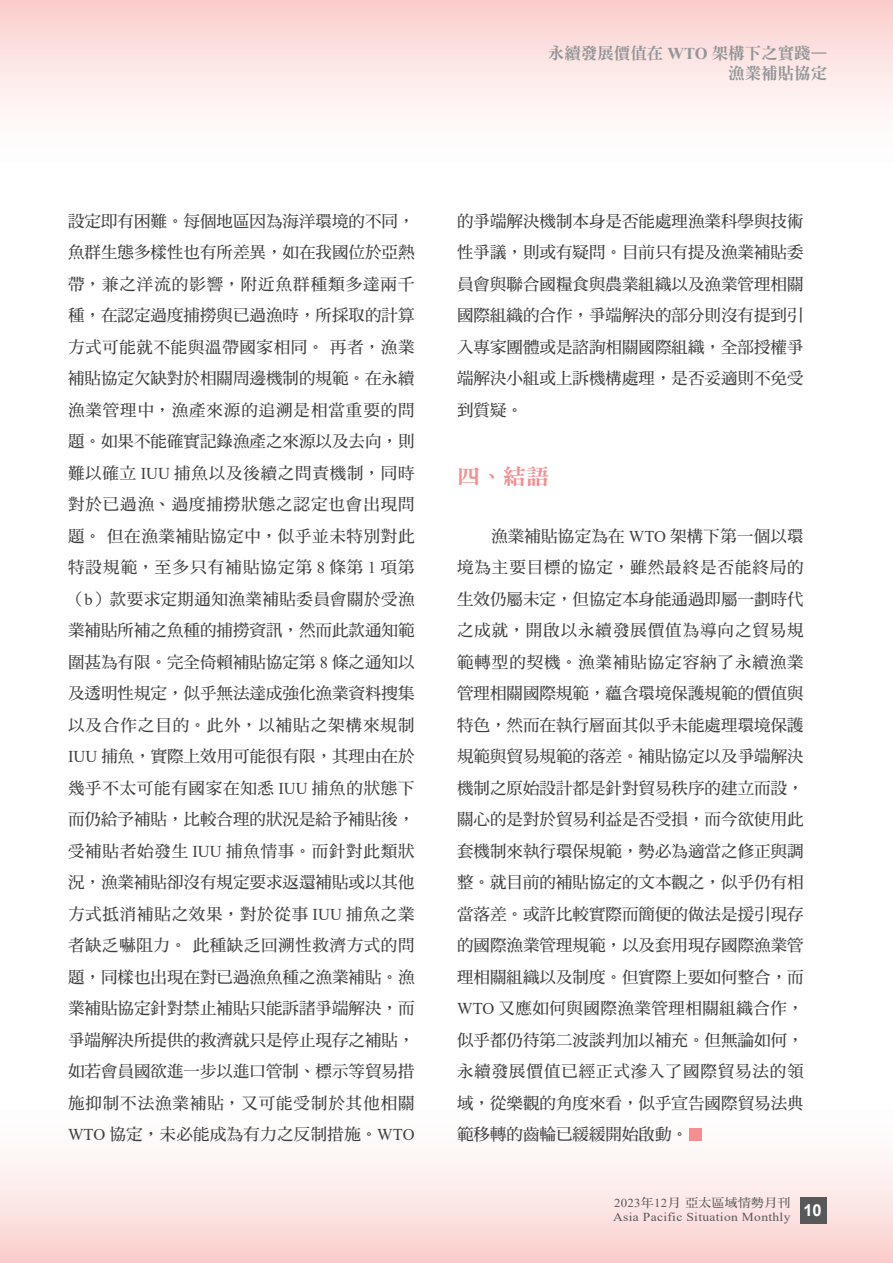
<style>
.page{position:relative;width:893px;height:1263px;background:#fff}
.page>*{position:absolute;margin:0;border:0;box-sizing:border-box;transform-origin:0 0}
.t1{font:21.6px "DF Ming Std W9";color:#f48e91;scale:1.07 1}
.t2{font:16.5px/31.5px "DF Ming Std W7";color:#3e3e3f;text-align:justify}
.t3{font:16.5px/19.8px "DF Ming Std W9";color:#939598;text-align:right}
.t4{font:700 16.5px "Arial";color:#fff}
.t5{font:12.15px "Times New Roman";letter-spacing:.025em;color:#57585a;scale:1.11 1}
.t6{font:12.15px "DF Ming Std W7";letter-spacing:.025em;color:#57585a;scale:1.06 1}
.s1{font-family:"Times New Roman";font-weight:700}
.s2{font-family:"Times New Roman"}
</style>
<div class="page">
<div style="left:0;top:1110px;width:893px;height:153px;background:linear-gradient(to bottom,#fff,#fbd1cf)"></div>
<div style="left:0;top:0;width:893px;height:161px;background:linear-gradient(to bottom,#fad0ce,#fff)"></div>
<div style="left:800px;top:1197px;width:27px;height:26px;background:#57585a"></div>
<div style="left:689px;top:1128px;width:13px;height:13px;background:#f48e91"></div>
<p class="t3" style="left:548px;top:43px;width:281px">永續發展價值在 <span class="s1">WTO</span> 架構下之實踐—漁業補貼協定</p>
<p class="t2" style="left:68px;top:205px;width:348px">設定即有困難。每個地區因為海洋環境的不同，魚群生態多樣性也有所差異，如在我國位於亞熱帶，兼之洋流的影響，附近魚群種類多達兩千種，在認定過度捕撈與已過漁時，所採取的計算方式可能就不能與溫帶國家相同。再者，漁業補貼協定欠缺對於相關周邊機制的規範。在永續漁業管理中，漁產來源的追溯是相當重要的問題。如果不能確實記錄漁產之來源以及去向，則難以確立 <span class="s2">IUU</span> 捕魚以及後續之問責機制，同時對於已過漁、過度捕撈狀態之認定也會出現問題。但在漁業補貼協定中，似乎並未特別對此特設規範，至多只有補貼協定第 <span class="s2">8</span> 條第 <span class="s2">1</span> 項第（<span class="s2">b</span>）款要求定期通知漁業補貼委員會關於受漁業補貼所補之魚種的捕撈資訊，然而此款通知範圍甚為有限。完全倚賴補貼協定第 <span class="s2">8</span> 條之通知以及透明性規定，似乎無法達成強化漁業資料搜集以及合作之目的。此外，以補貼之架構來規制<span class="s2">IUU</span> 捕魚，實際上效用可能很有限，其理由在於幾乎不太可能有國家在知悉 <span class="s2">IUU</span> 捕魚的狀態下而仍給予補貼，比較合理的狀況是給予補貼後，受補貼者始發生 <span class="s2">IUU</span> 捕魚情事。而針對此類狀況，漁業補貼卻沒有規定要求返還補貼或以其他方式抵消補貼之效果，對於從事 <span class="s2">IUU</span> 捕魚之業者缺乏嚇阻力。此種缺乏回溯性救濟方式的問題，同樣也出現在對已過漁魚種之漁業補貼。漁業補貼協定針對禁止補貼只能訴諸爭端解決，而爭端解決所提供的救濟就只是停止現存之補貼，如若會員國欲進一步以進口管制、標示等貿易措施抑制不法漁業補貼，又可能受制於其他相關<span class="s2">WTO</span> 協定，未必能成為有力之反制措施。<span class="s2">WTO</span></p>
<p class="t2" style="left:457px;top:205px;width:348px">的爭端解決機制本身是否能處理漁業科學與技術性爭議，則或有疑問。目前只有提及漁業補貼委員會與聯合國糧食與農業組織以及漁業管理相關國際組織的合作，爭端解決的部分則沒有提到引入專家團體或是諮詢相關國際組織，全部授權爭端解決小組或上訴機構處理，是否妥適則不免受到質疑。</p>
<h1 class="t1" style="left:457px;top:465px;width:88px">四、結語</h1>
<p class="t2" style="left:457px;top:520px;width:348px;text-indent:34px">漁業補貼協定為在 <span class="s2">WTO</span> 架構下第一個以環境為主要目標的協定，雖然最終是否能終局的生效仍屬未定，但協定本身能通過即屬一劃時代之成就，開啟以永續發展價值為導向之貿易規範轉型的契機。漁業補貼協定容納了永續漁業管理相關國際規範，蘊含環境保護規範的價值與特色，然而在執行層面其似乎未能處理環境保護規範與貿易規範的落差。補貼協定以及爭端解決機制之原始設計都是針對貿易秩序的建立而設，關心的是對於貿易利益是否受損，而今欲使用此套機制來執行環保規範，勢必為適當之修正與調整。就目前的補貼協定的文本觀之，似乎仍有相當落差。或許比較實際而簡便的做法是援引現存的國際漁業管理規範，以及套用現存國際漁業管理相關組織以及制度。但實際上要如何整合，而<span class="s2">WTO</span> 又應如何與國際漁業管理相關組織合作，似乎都仍待第二波談判加以補充。但無論如何，永續發展價值已經正式滲入了國際貿易法的領域，從樂觀的角度來看，似乎宣告國際貿易法典範移轉的齒輪已緩緩開始啟動。</p>
<p class="t6" style="left:614px;top:1196px;width:168px"><span class="s2">2023</span>年<span class="s2">12</span>月亞太區域情勢月刊</p>
<p class="t5" style="left:613px;top:1208px;width:161px">Asia Pacific Situation Monthly</p>
<p class="t4" style="left:803px;top:1199px;width:20px">10</p>
</div>
